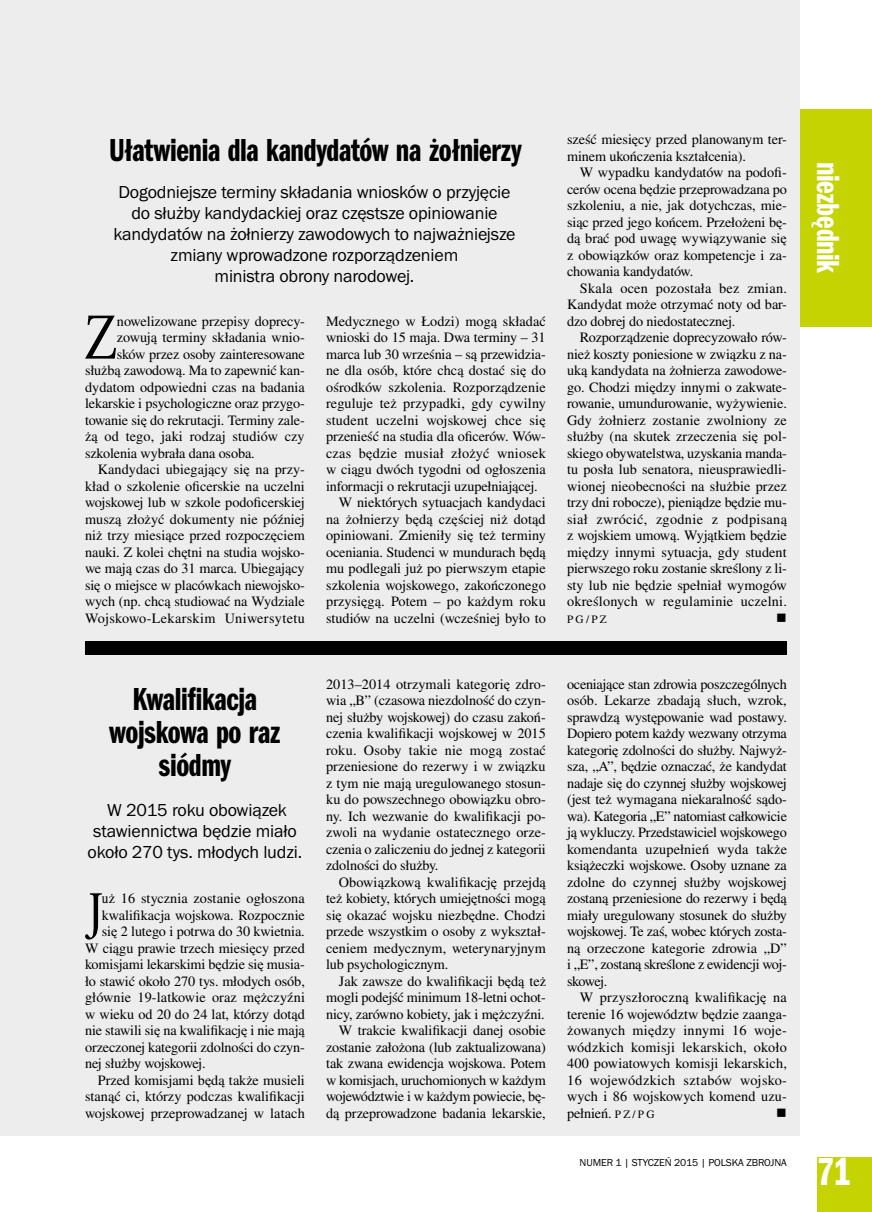
<style>
.page{position:relative;width:872px;height:1212px;background:#fff}
.page>*{position:absolute;margin:0;border:0;box-sizing:border-box;transform-origin:0 0}
.t1{font:61.5px "Classic Cnd EFN";color:#000}
.t2{font:51.9px "Classic Cnd EFN";color:#000}
.t3{font:40.5px "Franklin Got URWTCE Dem Com";color:#fff}
.t4{font:33px/33px "Franklin Got URWTCE Dem Com";letter-spacing:-.015em;color:#000;text-align:center}
.t5{font:33px "Franklin Got URWTCE Dem Com";letter-spacing:-.015em;color:#fff}
.t6{font:18px/21px "Franklin Got URWTCE Boo";letter-spacing:-.01em;color:#000;text-align:center}
.t7{font:14.25px/16.5px "Nimbus Rom No 9 LCE";letter-spacing:-.005em;color:#000;text-align:justify}
.t8{font:14.25px "Nimbus Rom No 9 LCE";letter-spacing:.015em;color:#000}
.t9{font:14.25px "Nimbus Rom No 9 LCE";letter-spacing:.025em;color:#000}
.t10{font:14.25px "Nimbus Rom No 9 LCE";letter-spacing:-.035em;color:#000}
.t11{font:14.25px "Wingdings";color:#000}
.t12{font:11.25px "Nimbus Rom No 9 LCE";color:#000}
.t13{font:10.5px "Franklin Got URWTCE Boo";letter-spacing:-.01em;color:#000}
.s1{font-family:"Classic Cnd EFN"}
.s2{font-size:11.25px}
</style>
<div class="page">
<div style="left:817px;top:1158px;width:55px;height:54px;background:#c5d302"></div>
<div style="left:0;top:0;width:799px;height:1135px;background:#ededed"></div>
<div style="left:85px;top:641px;width:702px;height:13px;background:#000"></div>
<div style="left:800px;top:109px;width:72px;height:217px;background:#c5d302"></div>
<p class="t7" style="left:567px;top:131px;width:221px">sześć miesięcy przed planowanym ter&shy;minem ukończenia kształcenia).</p>
<p class="t7" style="left:567px;top:164px;width:221px;text-indent:13px">W wypadku kandydatów na podofi&shy;cerów ocena będzie przeprowadzana po szkoleniu, a nie, jak dotychczas, mie&shy;siąc przed jego końcem. Przełożeni bę&shy;dą brać pod uwagę wywiązywanie się z obowiązków oraz kompetencje i za&shy;chowania kandydatów.</p>
<p class="t7" style="left:567px;top:280px;width:221px;text-indent:13px">Skala ocen pozostała bez zmian.<br>Kandydat może otrzymać noty od bar&shy;dzo dobrej do niedostatecznej.</p>
<p class="t7" style="left:567px;top:329px;width:221px;text-indent:13px">Rozporządzenie doprecyzowało rów&shy;nież koszty poniesione w związku z na&shy;uką kandydata na żołnierza zawodowe&shy;go. Chodzi między innymi o zakwate&shy;rowanie, umundurowanie, wyżywienie.<br>Gdy żołnierz zostanie zwolniony ze służby (na skutek zrzeczenia się pol&shy;skiego obywatelstwa, uzyskania manda&shy;tu posła lub senatora, nieusprawiedli&shy;wionej nieobecności na służbie przez trzy dni robocze), pieniądze będzie mu&shy;siał zwrócić, zgodnie z podpisaną z wojskiem umową. Wyjątkiem będzie między innymi sytuacja, gdy student pierwszego roku zostanie skreślony z li&shy;sty lub nie będzie spełniał wymogów określonych w regulaminie uczelni.</p>
<p class="t12" style="left:567px;top:612px;width:41px">PG/PZ</p>
<h3 class="t4" style="left:109px;top:134px;width:414px">Ułatwienia dla kandydatów na żołnierzy</h3>
<p class="t6" style="left:113px;top:182px;width:403px">Dogodniejsze terminy składania wniosków o przyjęcie do służby kandydackiej oraz częstsze opiniowanie kandydatów na żołnierzy zawodowych to najważniejsze zmiany wprowadzone rozporządzeniem<br>ministra obrony narodowej.</p>
<h1 class="t1" style="left:85px;top:301px;width:34px">Z</h1>
<p class="t7" style="left:117px;top:313px;width:189px">nowelizowane przepisy doprecy-</p>
<p class="t7" style="left:326px;top:313px;width:221px">Medycznego w Łodzi) mogą składać</p>
<p class="t7" style="left:326px;top:329px;width:221px">wnioski do 15 maja. Dwa terminy – 31</p>
<p class="t7" style="left:326px;top:346px;width:221px">marca lub 30 września – są przewidzia-</p>
<p class="t7" style="left:326px;top:362px;width:221px">ne dla osób, które chcą dostać się do</p>
<p class="t7" style="left:326px;top:379px;width:221px">ośrodków szkolenia. Rozporządzenie</p>
<p class="t7" style="left:326px;top:395px;width:221px">reguluje też przypadki, gdy cywilny</p>
<p class="t8" style="left:326px;top:411px;width:221px">student uczelni wojskowej chce się</p>
<p class="t7" style="left:326px;top:428px;width:221px">przenieść na studia dla oficerów. Wów-</p>
<p class="t8" style="left:326px;top:444px;width:221px">czas będzie musiał złożyć wniosek</p>
<p class="t7" style="left:326px;top:461px;width:221px">w ciągu dwóch tygodni od ogłoszenia</p>
<p class="t7" style="left:326px;top:478px;width:213px">informacji o rekrutacji uzupełniającej.</p>
<p class="t7" style="left:339px;top:494px;width:208px">W niektórych sytuacjach kandydaci</p>
<p class="t7" style="left:326px;top:511px;width:221px">na żołnierzy będą częściej niż dotąd</p>
<p class="t7" style="left:326px;top:527px;width:221px">opiniowani. Zmieniły się też terminy</p>
<p class="t7" style="left:326px;top:544px;width:221px">oceniania. Studenci w mundurach będą</p>
<p class="t7" style="left:326px;top:560px;width:221px">mu podlegali już po pierwszym etapie</p>
<p class="t7" style="left:326px;top:577px;width:221px">szkolenia wojskowego, zakończonego</p>
<p class="t7" style="left:326px;top:593px;width:221px">przysięgą. Potem – po każdym roku</p>
<p class="t7" style="left:326px;top:610px;width:221px">studiów na uczelni (wcześniej było to</p>
<p class="t7" style="left:117px;top:329px;width:189px">zowują terminy składania wnio-</p>
<p class="t7" style="left:117px;top:346px;width:189px">sków przez osoby zainteresowane</p>
<p class="t7" style="left:85px;top:362px;width:221px">służbą zawodową. Ma to zapewnić kan-</p>
<p class="t7" style="left:85px;top:379px;width:221px">dydatom odpowiedni czas na badania</p>
<p class="t7" style="left:85px;top:395px;width:221px">lekarskie i psychologiczne oraz przygo-</p>
<p class="t7" style="left:85px;top:412px;width:221px">towanie się do rekrutacji. Terminy zale-</p>
<p class="t7" style="left:85px;top:428px;width:221px">żą od tego, jaki rodzaj studiów czy</p>
<p class="t7" style="left:85px;top:445px;width:171px">szkolenia wybrała dana osoba.</p>
<p class="t7" style="left:98px;top:461px;width:208px">Kandydaci ubiegający się na przy-</p>
<p class="t7" style="left:85px;top:478px;width:221px">kład o szkolenie oficerskie na uczelni</p>
<p class="t7" style="left:85px;top:494px;width:221px">wojskowej lub w szkole podoficerskiej</p>
<p class="t7" style="left:85px;top:511px;width:221px">muszą złożyć dokumenty nie później</p>
<p class="t7" style="left:85px;top:527px;width:221px">niż trzy miesiące przed rozpoczęciem</p>
<p class="t7" style="left:85px;top:544px;width:221px">nauki. Z kolei chętni na studia wojsko-</p>
<p class="t7" style="left:85px;top:560px;width:221px">we mają czas do 31 marca. Ubiegający</p>
<p class="t7" style="left:85px;top:577px;width:221px">się o miejsce w placówkach niewojsko-</p>
<p class="t7" style="left:85px;top:593px;width:221px">wych (np. chcą studiować na Wydziale</p>
<p class="t9" style="left:85px;top:609px;width:221px">Wojskowo-Lekarskim Uniwersytetu</p>
<p class="t11" style="left:776px;top:610px;width:12px">■</p>
<h3 class="t4" style="left:109px;top:683px;width:173px">Kwalifikacja wojskowa po raz siódmy</h3>
<p class="t6" style="left:88px;top:799px;width:216px">W 2015 roku obowiązek stawiennictwa będzie miało około 270 tys. młodych ludzi.</p>
<h2 class="t2" style="left:88px;top:881px;width:17px">J</h2>
<p class="t7" style="left:102px;top:890px;width:204px"><span class="s1">u</span>ż 16 stycznia zostanie ogłoszona</p>
<p class="t7" style="left:102px;top:907px;width:204px">kwalifikacja wojskowa. Rozpocznie</p>
<p class="t7" style="left:102px;top:923px;width:204px">się 2 lutego i potrwa do 30 kwietnia.</p>
<p class="t7" style="left:85px;top:940px;width:221px">W ciągu prawie trzech miesięcy przed</p>
<p class="t7" style="left:85px;top:956px;width:221px">komisjami lekarskimi będzie się musia-</p>
<p class="t7" style="left:85px;top:973px;width:221px">ło stawić około 270 tys. młodych osób,</p>
<p class="t7" style="left:85px;top:989px;width:221px">głównie 19-latkowie oraz mężczyźni</p>
<p class="t7" style="left:85px;top:1006px;width:221px">w wieku od 20 do 24 lat, którzy dotąd</p>
<p class="t7" style="left:85px;top:1022px;width:221px">nie stawili się na kwalifikację i nie mają</p>
<p class="t7" style="left:85px;top:1039px;width:221px">orzeczonej kategorii zdolności do czyn-</p>
<p class="t10" style="left:85px;top:1055px;width:122px">nej służby wojskowej.</p>
<p class="t7" style="left:98px;top:1072px;width:208px">Przed komisjami będą także musieli</p>
<p class="t7" style="left:85px;top:1088px;width:221px">stanąć ci, którzy podczas kwalifikacji</p>
<p class="t7" style="left:85px;top:1105px;width:221px">wojskowej przeprowadzanej w latach</p>
<p class="t7" style="left:326px;top:676px;width:221px">2013–2014 otrzymali kategorię zdro&shy;wia „B” (czasowa niezdolność do czyn&shy;nej służby wojskowej) do czasu zakoń&shy;czenia kwalifikacji wojskowej w 2015 roku. Osoby takie nie mogą zostać przeniesione do rezerwy i w związku z tym nie mają uregulowanego stosun&shy;ku do powszechnego obowiązku obro&shy;ny. Ich wezwanie do kwalifikacji po&shy;zwoli na wydanie ostatecznego orze&shy;czenia o zaliczeniu do jednej z kategorii zdolności do służby.</p>
<p class="t7" style="left:326px;top:874px;width:221px;text-indent:13px">Obowiązkową kwalifikację przejdą też kobiety, których umiejętności mogą się okazać wojsku niezbędne. Chodzi przede wszystkim o osoby z wykształ&shy;ceniem medycznym, weterynaryjnym lub psychologicznym.</p>
<p class="t7" style="left:326px;top:973px;width:221px;text-align:right">Jak zawsze do kwalifikacji będą też mogli podejść minimum 18-letni ochot&shy;nicy, zarówno kobiety, jak i mężczyźni.<br>W trakcie kwalifikacji danej osobie zostanie założona (lub zaktualizowana) tak zwana ewidencja wojskowa. Potem w komisjach, uruchomionych w każdym województwie i w każdym powiecie, bę&shy;dą przeprowadzone badania lekarskie,</p>
<p class="t7" style="left:567px;top:676px;width:221px">oceniające stan zdrowia poszczególnych osób. Lekarze zbadają słuch, wzrok, sprawdzą występowanie wad postawy.<br>Dopiero potem każdy wezwany otrzyma kategorię zdolności do służby. Najwyż&shy;sza, „A”, będzie oznaczać, że kandydat nadaje się do czynnej służby wojskowej (jest też wymagana niekaralność sądo&shy;wa). Kategoria „E” natomiast całkowicie ją wykluczy. Przedstawiciel wojskowego komendanta uzupełnień wyda także książeczki wojskowe. Osoby uznane za zdolne do czynnej służby wojskowej zostaną przeniesione do rezerwy i będą miały uregulowany stosunek do służby wojskowej. Te zaś, wobec których zosta&shy;ną orzeczone kategorie zdrowia „D” i „E”, zostaną skreślone z ewidencji woj&shy;skowej.</p>
<p class="t7" style="left:567px;top:989px;width:221px;text-indent:13px">W przyszłoroczną kwalifikację na terenie 16 województw będzie zaanga&shy;żowanych między innymi 16 woje&shy;wódzkich komisji lekarskich, około 400 powiatowych komisji lekarskich, 16 wojewódzkich sztabów wojsko&shy;wych i 86 wojskowych komend uzu&shy;pełnień. <span class="s2">P Z / P G</span></p>
<p class="t11" style="left:776px;top:1105px;width:12px">■</p>
<h3 class="t5" style="left:847px;top:162px;width:113px;rotate:90deg">niezbędnik</h3>
<p class="t13" style="left:579px;top:1156px;width:209px">NUMER 1 | STYCZEŃ 2015 | POLSKA ZBROJNA</p>
<h3 class="t3" style="left:817px;top:1148px;width:36px">71</h3>
</div>
